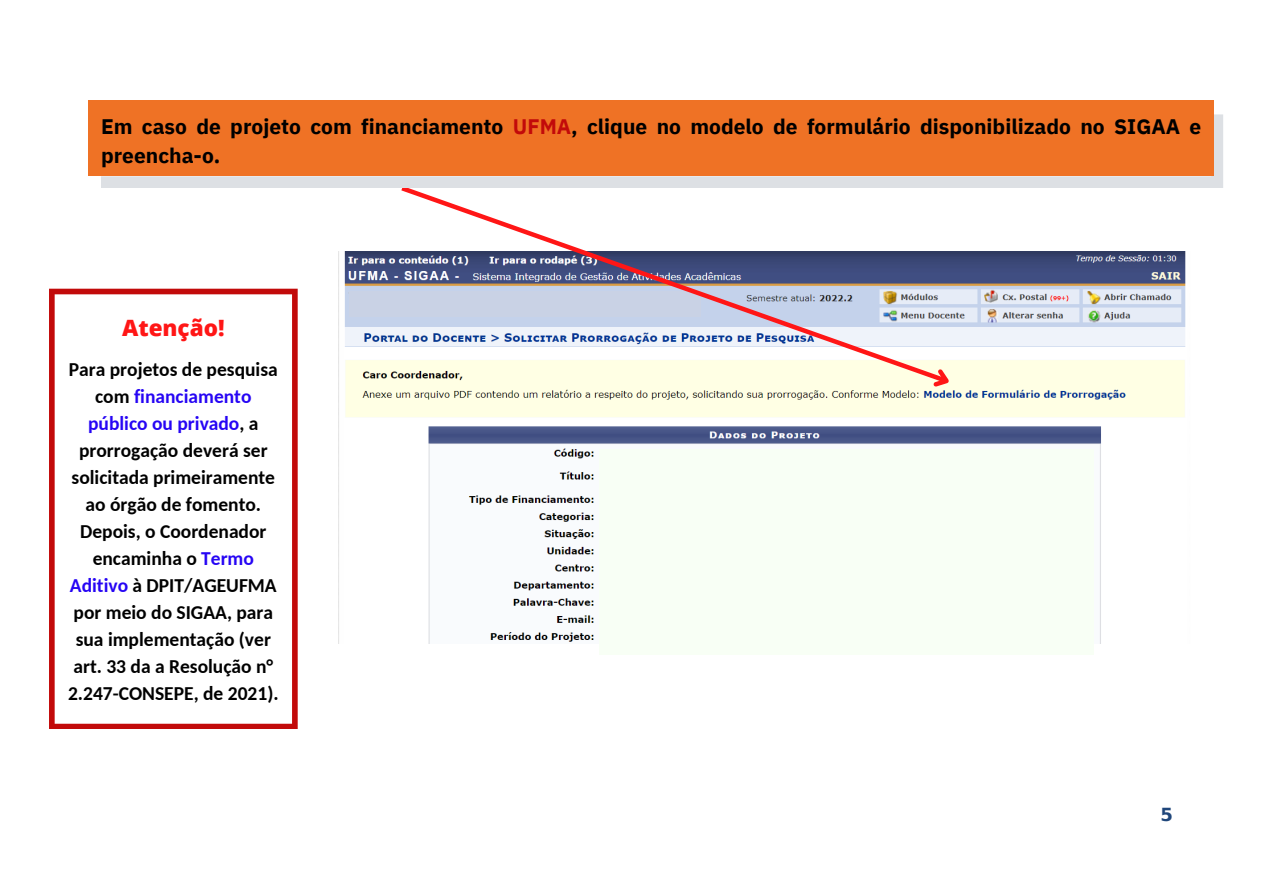
<style>
.page{position:relative;width:1263px;height:894px;background:#fff}
.page>*{position:absolute;margin:0;border:0;box-sizing:border-box;transform-origin:0 0}
.t1{font:800 22.5px "Open Sans";color:#ff1616}
.t2{font:700 21px/29.2px "IBM Plex Sans";color:#000}
.t3{font:700 19.5px/27px "Carlito";color:#000;text-align:center}
.t4{font:700 18px "DejaVu Sans";color:#1f467b}
.s1{color:#c20a0a}
.s2{color:#2605f4}
</style>
<div class="page">
<img style="left:338px;top:251px;width:848px;height:392px">
<div style="left:349px;top:291px;width:351px;height:25px;background:#c9d2e5"></div>
<svg style="left:396px;top:188px;width:556px;height:198px"></svg>
<svg style="left:928px;top:363px;width:30px;height:32px"></svg>
<svg style="left:101px;top:114px;width:1122px;height:74px;background:#dde0e4"></svg>
<div style="left:88px;top:100px;width:1126px;height:76px;background:#ef7225"></div>
<svg style="left:49px;top:288px;width:249px;height:441px"></svg>
<div style="left:599px;top:449px;width:495px;height:205px;background:#f8fff5"></div>
<h1 class="t2" style="left:101px;top:111px;width:1102px">Em caso de projeto com financiamento <span class="s1">UFMA</span>, clique no modelo de formulário disponibilizado no SIGAA e preencha-o.</h1>
<p class="t1" style="left:122px;top:311px;width:104px">Atenção!</p>
<p class="t3" style="left:68px;top:358px;width:212px">Para projetos de pesquisa com <span class="s2">financiamento público ou privado</span>, a prorrogação deverá ser solicitada primeiramente ao órgão de fomento.<br>Depois, o Coordenador encaminha o <span class="s2">Termo<br>Aditivo</span> à DPIT/AGEUFMA por meio do SIGAA, para sua implementação (ver art. 33 da a Resolução n°<br>2.247-CONSEPE, de 2021).</p>
<p class="t4" style="left:1160px;top:803px;width:14px">5</p>
</div>
